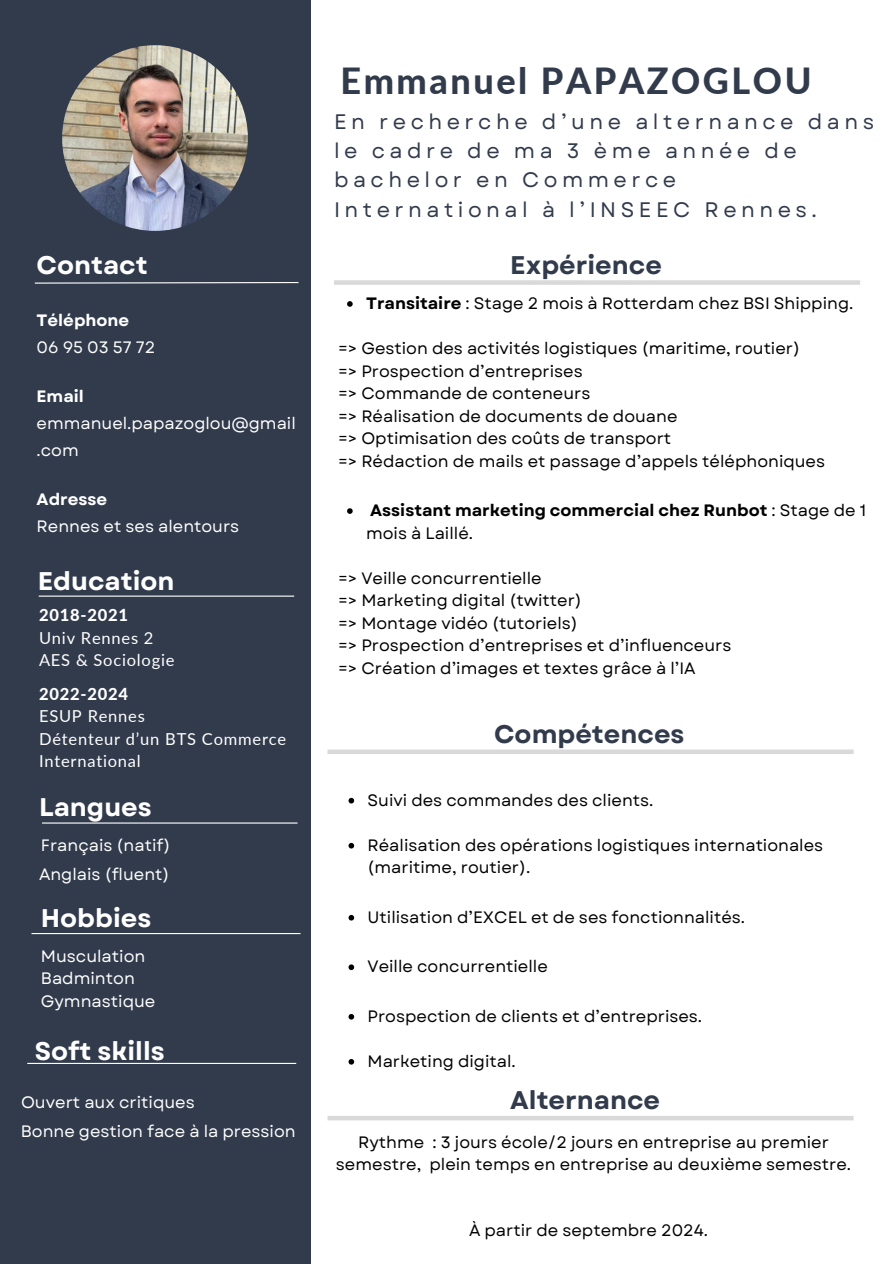
<style>
.page{position:relative;width:894px;height:1264px;background:#fff}
.page>*{position:absolute;margin:0;border:0;box-sizing:border-box;transform-origin:0 0}
.t1{font:800 36px "Lato";letter-spacing:.07em;color:#323b4c}
.t2{font:700 25.5px "Garet";color:#fff}
.t3{font:700 25.5px "Garet";color:#323b4c}
.t4{font:21px/29.2px "Garet";letter-spacing:.215em;color:#323b4c}
.t5{font:16.5px/22.5px "Garet";color:#000;text-align:center}
.t6{font:16.5px/27px "Garet";color:#fff}
.t7{font:16.5px/22.5px "Lato";letter-spacing:.045em;color:#fff}
.t8{font:700 16.5px/22.5px "Garet";color:#000}
.t9{font:700 16.5px "Garet";color:#fff}
.t10{font:800 16.5px "Lato";letter-spacing:.045em;color:#fff}
.s1{font-weight:700}
.s2{font-weight:400}
</style>
<div class="page">
<div style="left:0;top:0;width:310px;height:1263px;background:#323b4c"></div>
<img style="left:62px;top:45px;width:186px;height:186px;border-radius:50%">
<svg style="left:34px;top:282px;width:265px;height:2px"></svg>
<hr style="left:42px;top:822px;width:255px;height:1px;background:#fff">
<hr style="left:39px;top:595px;width:255px;height:1px;background:#fff">
<div style="left:327px;top:749px;width:526px;height:5px;background:#d9d9d9"></div>
<div style="left:334px;top:280px;width:525px;height:5px;background:#d9d9d9"></div>
<svg style="left:347px;top:301px;width:5px;height:6px"></svg>
<svg style="left:347px;top:508px;width:5px;height:6px"></svg>
<svg style="left:348px;top:797px;width:6px;height:6px"></svg>
<svg style="left:348px;top:842px;width:6px;height:6px"></svg>
<svg style="left:348px;top:914px;width:6px;height:6px"></svg>
<svg style="left:348px;top:964px;width:6px;height:6px"></svg>
<svg style="left:348px;top:1014px;width:6px;height:5px"></svg>
<svg style="left:348px;top:1059px;width:6px;height:5px"></svg>
<hr style="left:31px;top:933px;width:269px;height:1px;background:#fff">
<div style="left:327px;top:1115px;width:526px;height:5px;background:#d9d9d9"></div>
<hr style="left:27px;top:1062px;width:269px;height:1px;background:#fff">
<h2 class="t2" style="left:37px;top:246px;width:113px">Contact</h2>
<p class="t9" style="left:37px;top:308px;width:94px">Téléphone</p>
<p class="t6" style="left:37px;top:333px;width:120px">06 95 03 57 72</p>
<p class="t9" style="left:37px;top:384px;width:49px">Email</p>
<p class="t6" style="left:37px;top:410px;width:260px">emmanuel.papazoglou@gmail .com</p>
<p class="t9" style="left:37px;top:488px;width:72px">Adresse</p>
<p class="t6" style="left:37px;top:513px;width:204px">Rennes et ses alentours</p>
<p class="t2" style="left:38px;top:563px;width:138px">Education</p>
<h2 class="t10" style="left:39px;top:605px;width:90px">2018-2021</h2>
<p class="t7" style="left:39px;top:626px;width:116px">Univ Rennes 2</p>
<p class="t7" style="left:39px;top:649px;width:137px">AES &amp; Sociologie</p>
<h2 class="t10" style="left:39px;top:683px;width:90px">2022-2024</h2>
<p class="t7" style="left:39px;top:704px;width:107px">ESUP Rennes</p>
<p class="t7" style="left:39px;top:727px;width:248px">Détenteur d’un BTS Commerce<br>International</p>
<p class="t2" style="left:39px;top:788px;width:114px">Langues</p>
<p class="t6" style="left:41px;top:831px;width:131px">Français (natif)</p>
<p class="t6" style="left:39px;top:860px;width:132px">Anglais (fluent)</p>
<p class="t2" style="left:41px;top:899px;width:112px">Hobbies</p>
<p class="t6" style="left:41px;top:942px;width:106px">Musculation</p>
<h2 class="t6" style="left:41px;top:965px;width:95px">Badminton</h2>
<h1 class="t6" style="left:41px;top:987px;width:116px">Gymnastique</h1>
<h2 class="t2" style="left:35px;top:1032px;width:131px">Soft skills</h2>
<p class="t6" style="left:21px;top:1088px;width:175px">Ouvert aux critiques</p>
<p class="t6" style="left:21px;top:1117px;width:276px">Bonne gestion face à la pression</p>
<h2 class="t1" style="left:340px;top:58px;width:472px">Emmanuel PAPAZOGLOU</h2>
<p class="t4" style="left:334px;top:107px;width:541px">En recherche d’une alternance dans le cadre de ma 3 ème année de bachelor en Commerce<br>International à l’INSEEC Rennes.</p>
<p class="t3" style="left:510px;top:246px;width:153px">Expérience</p>
<p class="t5" style="left:366px;top:292px;width:488px"><span class="s1">Transitaire</span> : Stage 2 mois à Rotterdam chez BSI Shipping.</p>
<p class="t5" style="left:338px;top:337px;width:463px">=&gt; Gestion des activités logistiques (maritime, routier)</p>
<p class="t5" style="left:338px;top:359px;width:246px">=&gt; Prospection d’entreprises</p>
<p class="t5" style="left:338px;top:382px;width:254px">=&gt; Commande de conteneurs</p>
<p class="t5" style="left:338px;top:404px;width:341px">=&gt; Réalisation de documents de douane</p>
<p class="t5" style="left:338px;top:427px;width:334px">=&gt; Optimisation des coûts de transport</p>
<p class="t5" style="left:338px;top:449px;width:488px">=&gt; Rédaction de mails et passage d’appels téléphoniques</p>
<p class="t8" style="left:366px;top:499px;width:501px">Assistant marketing commercial chez Runbot <span class="s2">: Stage de 1 mois à Laillé.</span></p>
<p class="t5" style="left:338px;top:566px;width:205px">=&gt; Veille concurrentielle</p>
<p class="t5" style="left:338px;top:589px;width:245px">=&gt; Marketing digital (twitter)</p>
<p class="t5" style="left:338px;top:611px;width:241px">=&gt; Montage vidéo (tutoriels)</p>
<p class="t5" style="left:338px;top:634px;width:395px">=&gt; Prospection d’entreprises et d’influenceurs</p>
<p class="t5" style="left:338px;top:656px;width:359px">=&gt; Création d’images et textes grâce à l’IA</p>
<p class="t3" style="left:494px;top:715px;width:192px">Compétences</p>
<p class="t5" style="left:367px;top:788px;width:287px">Suivi des commandes des clients.</p>
<p class="t5" style="left:367px;top:833px;width:457px;text-align:left">Réalisation des opérations logistiques internationales (maritime, routier).</p>
<p class="t5" style="left:367px;top:905px;width:379px">Utilisation d’EXCEL et de ses fonctionnalités.</p>
<p class="t5" style="left:367px;top:955px;width:182px">Veille concurrentielle</p>
<p class="t5" style="left:367px;top:1004px;width:336px">Prospection de clients et d’entreprises.</p>
<p class="t5" style="left:367px;top:1049px;width:150px">Marketing digital.</p>
<h3 class="t3" style="left:510px;top:1082px;width:151px">Alternance</h3>
<p class="t5" style="left:336px;top:1130px;width:516px">Rythme : 3 jours école/2 jours en entreprise au premier semestre, plein temps en entreprise au deuxième semestre.</p>
<h2 class="t5" style="left:469px;top:1218px;width:240px">À partir de septembre 2024.</h2>
</div>
